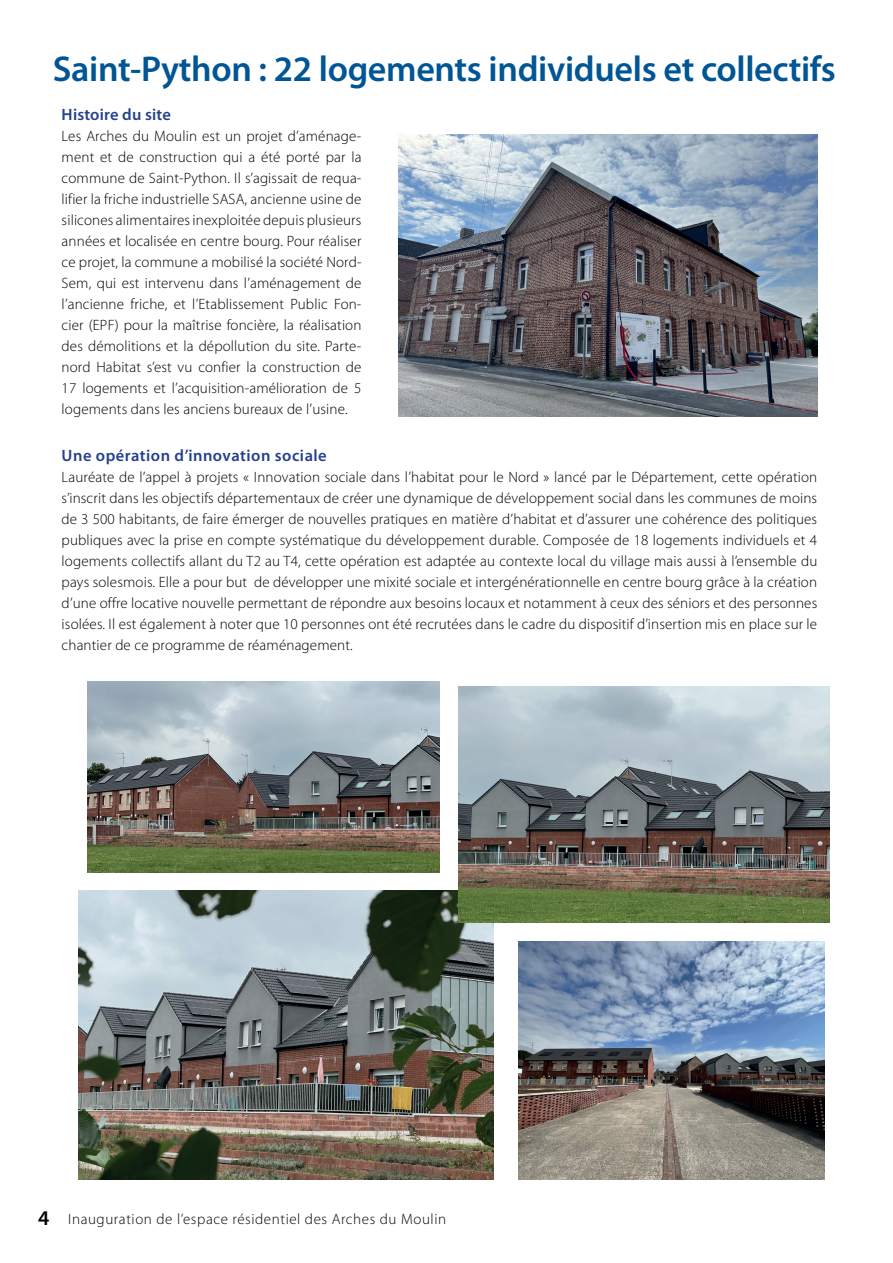
<style>
.page{position:relative;width:893px;height:1263px;background:#fff}
.page>*{position:absolute;margin:0;border:0;box-sizing:border-box;transform-origin:0 0}
.t1{font:600 36px "Myriad Pro";letter-spacing:-.01em;color:#005595}
.t2{font:600 16.5px "Myriad Pro";letter-spacing:.03em;color:#253f8e}
.t3{font:600 16.5px "Myriad Pro";letter-spacing:.01em;color:#25418d}
.t4{font:300 15px/21px "Myriad Pro";letter-spacing:.01em;color:#000001;text-align:justify}
.t5{font:300 15px "Myriad Pro";letter-spacing:.04em;color:#040503}
.s1{font-weight:600;font-size:21px;color:#000001}
</style>
<div class="page">
<img style="left:398px;top:135px;width:419px;height:282px">
<img style="left:88px;top:682px;width:351px;height:190px">
<img style="left:519px;top:941px;width:306px;height:239px">
<img style="left:79px;top:891px;width:414px;height:289px">
<img style="left:458px;top:686px;width:372px;height:237px">
<h1 class="t1" style="left:53px;top:46px;width:785px">Saint-Python : 22 logements individuels et collectifs</h1>
<p class="t3" style="left:62px;top:104px;width:111px">Histoire du site</p>
<p class="t4" style="left:62px;top:126px;width:301px">Les Arches du Moulin est un projet d’aménage&shy;ment et de construction qui a été porté par la commune de Saint-Python. Il s’agissait de requa&shy;lifier la friche industrielle SASA, ancienne usine de silicones alimentaires inexploitée depuis plusieurs années et localisée en centre bourg. Pour réaliser ce projet, la commune a mobilisé la société Nord-Sem, qui est intervenu dans l’aménagement de l’ancienne friche, et l’Etablissement Public Fon&shy;cier (EPF) pour la maîtrise foncière, la réalisation des démolitions et la dépollution du site. Parte&shy;nord Habitat s’est vu confier la construction de 17 logements et l’acquisition-amélioration de 5 logements dans les anciens bureaux de l’usine.</p>
<p class="t2" style="left:62px;top:445px;width:267px">Une opération d’innovation sociale</p>
<p class="t4" style="left:62px;top:466px;width:757px">Lauréate de l’appel à projets « Innovation sociale dans l’habitat pour le Nord » lancé par le Département, cette opération s’inscrit dans les objectifs départementaux de créer une dynamique de développement social dans les communes de moins de 3 500 habitants, de faire émerger de nouvelles pratiques en matière d’habitat et d’assurer une cohérence des politiques publiques avec la prise en compte systématique du développement durable. Composée de 18 logements individuels et 4 logements collectifs allant du T2 au T4, cette opération est adaptée au contexte local du village mais aussi à l’ensemble du pays solesmois. Elle a pour but de développer une mixité sociale et intergénérationnelle en centre bourg grâce à la création d’une offre locative nouvelle permettant de répondre aux besoins locaux et notamment à ceux des séniors et des personnes isolées. Il est également à noter que 10 personnes ont été recrutées dans le cadre du dispositif d’insertion mis en place sur le chantier de ce programme de réaménagement.</p>
<p class="t5" style="left:38px;top:1211px;width:409px"><span class="s1">4</span> Inauguration de l’espace résidentiel des Arches du Moulin</p>
</div>
